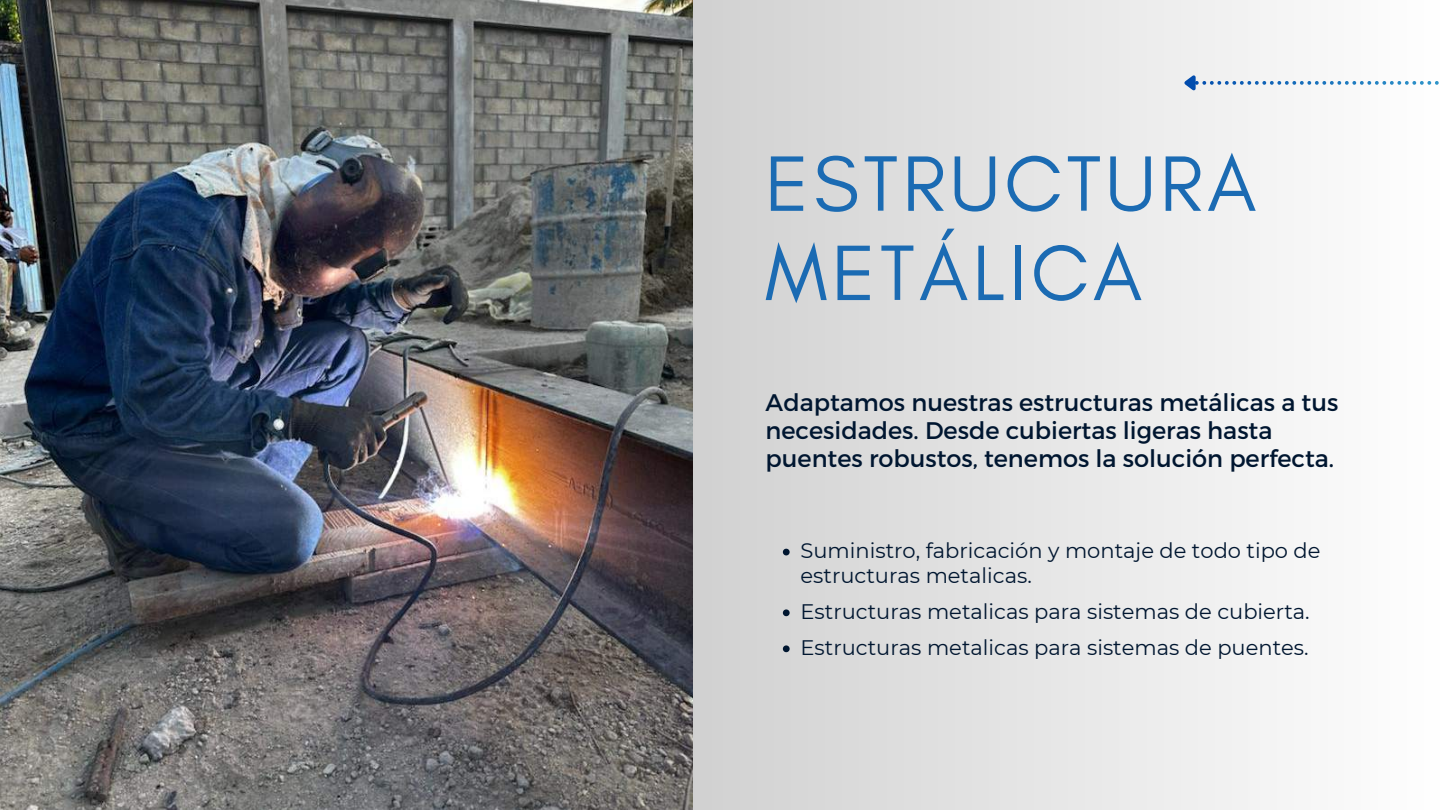
<style>
.page{position:relative;width:1440px;height:810px;background:#fff}
.page>*{position:absolute;margin:0;border:0;box-sizing:border-box;transform-origin:0 0}
.t1{font:80px/89.2px "Glacial Indifference";letter-spacing:.05em;color:#1b6bb3}
.t2{font:24px/27.8px "Montserrat";color:#001630}
.t3{font:21px/24.8px "Montserrat";color:#001630}
</style>
<div class="page">
<svg style="left:692px;top:0;width:585px;height:810px;fill:#e5e5e5"></svg>
<svg style="left:783px;top:549px;width:7px;height:6px"></svg>
<svg style="left:783px;top:609px;width:7px;height:7px"></svg>
<svg style="left:783px;top:645px;width:7px;height:7px"></svg>
<img style="left:0;top:0;width:692px;height:810px">
<svg style="left:1180px;top:70px;width:259px;height:24px"></svg>
<h1 class="t1" style="left:765px;top:138px;width:493px">ESTRUCTURA<br>METÁLICA</h1>
<p class="t2" style="left:766px;top:387px;width:574px">Adaptamos nuestras estructuras metálicas a tus necesidades. Desde cubiertas ligeras hasta puentes robustos, tenemos la solución perfecta.</p>
<p class="t3" style="left:801px;top:539px;width:522px">Suministro, fabricación y montaje de todo tipo de estructuras metalicas.</p>
<p class="t3" style="left:801px;top:594px;width:511px;line-height:36px">Estructuras metalicas para sistemas de cubierta.<br>Estructuras metalicas para sistemas de puentes.</p>
</div>
